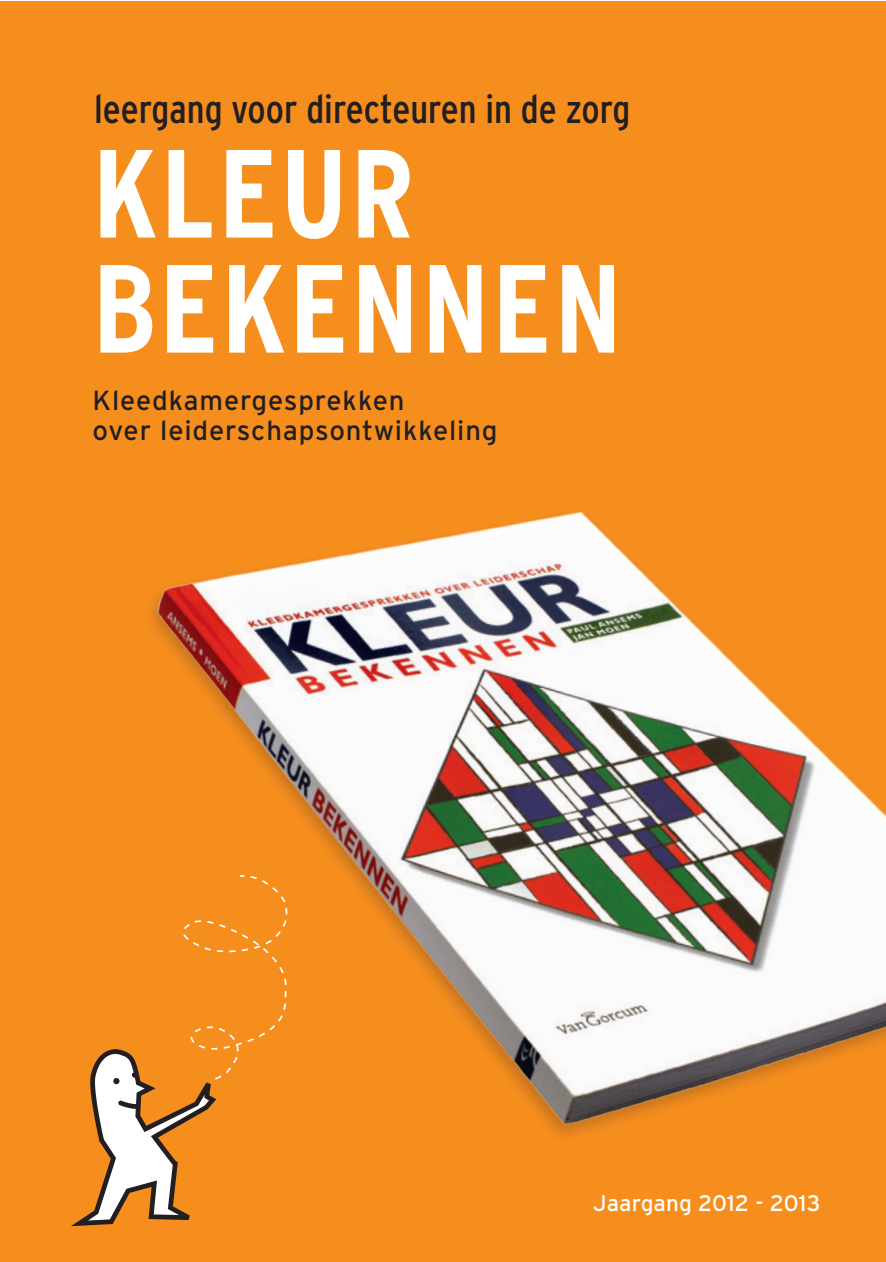
<style>
.page{position:relative;width:886px;height:1262px;background:#fff}
.page>*{position:absolute;margin:0;border:0;box-sizing:border-box;transform-origin:0 0}
.t1{font:700 condensed 125px/115px "Interstate";letter-spacing:.02em;color:#fff}
.t2{font:condensed 40px "Interstate";color:#231f20}
.t3{font:27.5px/30px "Interstate";letter-spacing:.03em;color:#231f20}
.t4{font:22.5px "Interstate";letter-spacing:.005em;color:#fff}
</style>
<div class="page">
<div style="left:0;top:1px;width:885px;height:1260px;background:#f68e1e"></div>
<svg style="left:71px;top:1214px;width:119px;height:12px"></svg>
<img style="left:89px;top:511px;width:796px;height:703px">
<h2 class="t2" style="left:94px;top:86px;width:538px">leergang voor directeuren in de zorg</h2>
<h1 class="t1" style="left:92px;top:135px;width:531px">KLEUR<br>BEKENNEN</h1>
<p class="t3" style="left:92px;top:385px;width:407px">Kleedkamergesprekken<br>over leiderschapsontwikkeling</p>
<p class="t4" style="left:593px;top:1189px;width:229px">Jaargang 2012 - 2013</p>
</div>
